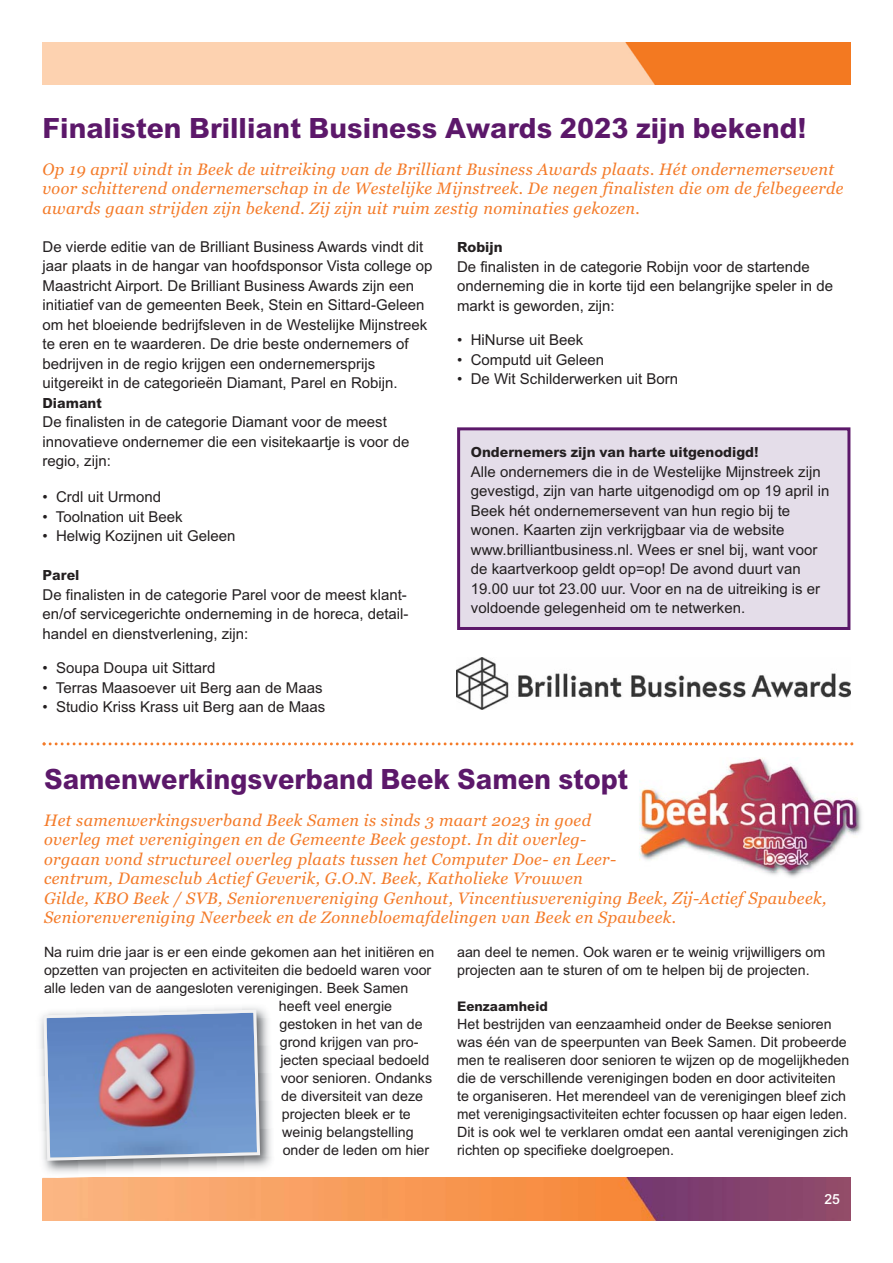
<style>
.page{position:relative;width:893px;height:1263px;background:#fff}
.page>*{position:absolute;margin:0;border:0;box-sizing:border-box;transform-origin:0 0}
.t1{font:700 30px "Arial";color:#5c186a}
.t2{font:700 30px "Arial";color:#5c186a;scale:.96 1}
.t3{font:italic 16.5px/19.5px "Georgia";letter-spacing:.025em;color:#f47b29}
.t4{font:15px/19.5px "Arial";color:#231f20}
.t5{font:700 15px "Arial";color:#231f20}
.t6{font:500 15px "Arial";color:#fff}
.t7{font:14.25px/18px "Arial";color:#231f20}
.t8{font:700 14.25px "Arial";color:#231f20}
</style>
<div class="page">
<svg style="left:43px;top:84px;width:807px;height:1px"></svg>
<img style="left:43px;top:43px;width:807px;height:41px">
<img style="left:43px;top:1178px;width:807px;height:42px">
<svg style="left:43px;top:742px;width:810px;height:3px"></svg>
<img style="left:456px;top:658px;width:394px;height:51px">
<img style="left:40px;top:1007px;width:238px;height:171px">
<svg style="left:43px;top:1178px;width:14px;height:1px"></svg>
<svg style="left:42px;top:1008px;width:220px;height:154px;background:#8d94b8"></svg>
<img style="left:621px;top:743px;width:119px;height:150px">
<img style="left:623px;top:743px;width:230px;height:2px">
<img style="left:640px;top:757px;width:217px;height:115px">
<div style="left:460px;top:430px;width:387px;height:197px;background:#e4dde9"></div>
<div style="left:457px;top:427px;width:393px;height:203px;border:3px solid #5c186a"></div>
<h1 class="t1" style="left:43px;top:118px;width:766px">Finalisten Brilliant Business Awards 2023 zijn bekend!</h1>
<p class="t3" style="left:43px;top:160px;width:803px">Op 19 april vindt in Beek de uitreiking van de Brilliant Business Awards plaats. Hét ondernemersevent voor schitterend ondernemerschap in de Westelijke Mijnstreek. De negen finalisten die om de felbegeerde awards gaan strijden zijn bekend. Zij zijn uit ruim zestig nominaties gekozen.</p>
<p class="t4" style="left:43px;top:238px;width:391px">De vierde editie van de Brilliant Business Awards vindt dit jaar plaats in de hangar van hoofdsponsor Vista college op Maastricht Airport. De Brilliant Business Awards zijn een initiatief van de gemeenten Beek, Stein en Sittard-Geleen om het bloeiende bedrijfsleven in de Westelijke Mijnstreek te eren en te waarderen. De drie beste ondernemers of bedrijven in de regio krijgen een ondernemersprijs uitgereikt in de categorieën Diamant, Parel en Robijn.</p>
<p class="t5" style="left:43px;top:398px;width:61px">Diamant</p>
<p class="t4" style="left:43px;top:414px;width:368px">De finalisten in de categorie Diamant voor de meest innovatieve ondernemer die een visitekaartje is voor de regio, zijn:</p>
<p class="t4" style="left:43px;top:489px;width:120px">• Crdl uit Urmond</p>
<p class="t4" style="left:43px;top:508px;width:142px">• Toolnation uit Beek</p>
<p class="t4" style="left:43px;top:528px;width:194px">• Helwig Kozijnen uit Geleen</p>
<p class="t5" style="left:43px;top:570px;width:38px">Parel</p>
<p class="t4" style="left:43px;top:586px;width:367px;text-align:justify">De finalisten in de categorie Parel voor de meest klant&shy;en/of servicegerichte onderneming in de horeca, detail&shy;handel en dienstverlening, zijn:</p>
<p class="t4" style="left:43px;top:660px;width:174px">• Soupa Doupa uit Sittard</p>
<p class="t4" style="left:43px;top:679px;width:282px">• Terras Maasoever uit Berg aan de Maas</p>
<p class="t4" style="left:43px;top:699px;width:284px">• Studio Kriss Krass uit Berg aan de Maas</p>
<p class="t5" style="left:457px;top:242px;width:47px">Robijn</p>
<p class="t4" style="left:457px;top:258px;width:378px">De finalisten in de categorie Robijn voor de startende onderneming die in korte tijd een belangrijke speler in de markt is geworden, zijn:</p>
<p class="t4" style="left:457px;top:331px;width:128px">• HiNurse uit Beek</p>
<p class="t4" style="left:457px;top:351px;width:148px">• Computd uit Geleen</p>
<p class="t4" style="left:457px;top:370px;width:223px">• De Wit Schilderwerken uit Born</p>
<p class="t5" style="left:471px;top:447px;width:289px">Ondernemers zijn van harte uitgenodigd!</p>
<p class="t4" style="left:471px;top:463px;width:360px">Alle ondernemers die in de Westelijke Mijnstreek zijn gevestigd, zijn van harte uitgenodigd om op 19 april in Beek hét ondernemersevent van hun regio bij te wonen. Kaarten zijn verkrijgbaar via de website www.brilliantbusiness.nl. Wees er snel bij, want voor de kaartverkoop geldt op=op! De avond duurt van 19.00 uur tot 23.00 uur. Voor en na de uitreiking is er voldoende gelegenheid om te netwerken.</p>
<h1 class="t2" style="left:44px;top:769px;width:610px">Samenwerkingsverband Beek Samen stopt</h1>
<p class="t3" style="left:44px;top:811px;width:784px">Het samenwerkingsverband Beek Samen is sinds 3 maart 2023 in goed<br>overleg met verenigingen en de Gemeente Beek gestopt. In dit overleg-<br>orgaan vond structureel overleg plaats tussen het Computer Doe- en Leer-<br>centrum, Damesclub Actief Geverik, G.O.N. Beek, Katholieke Vrouwen<br>Gilde, KBO Beek / SVB, Seniorenvereniging Genhout, Vincentiusvereniging Beek, Zij-Actief Spaubeek, Seniorenvereniging Neerbeek en de Zonnebloemafdelingen van Beek en Spaubeek.</p>
<p class="t7" style="left:44px;top:945px;width:392px">Na ruim drie jaar is er een einde gekomen aan het initiëren en</p>
<p class="t7" style="left:44px;top:963px;width:389px">opzetten van projecten en activiteiten die bedoeld waren voor</p>
<p class="t7" style="left:44px;top:981px;width:366px">alle leden van de aangesloten verenigingen. Beek Samen</p>
<p class="t7" style="left:279px;top:999px;width:115px">heeft veel energie</p>
<p class="t7" style="left:279px;top:1017px;width:145px">gestoken in het van de</p>
<p class="t7" style="left:280px;top:1035px;width:140px">grond krijgen van pro-</p>
<p class="t7" style="left:280px;top:1053px;width:150px">jecten speciaal bedoeld</p>
<p class="t7" style="left:281px;top:1071px;width:153px">voor senioren. Ondanks</p>
<p class="t7" style="left:281px;top:1089px;width:143px">de diversiteit van deze</p>
<p class="t7" style="left:282px;top:1107px;width:131px">projecten bleek er te</p>
<p class="t7" style="left:282px;top:1125px;width:133px">weinig belangstelling</p>
<p class="t7" style="left:283px;top:1143px;width:148px">onder de leden om hier</p>
<p class="t7" style="left:457px;top:945px;width:370px">aan deel te nemen. Ook waren er te weinig vrijwilligers om projecten aan te sturen of om te helpen bij de projecten.</p>
<p class="t8" style="left:457px;top:1002px;width:92px">Eenzaamheid</p>
<p class="t7" style="left:457px;top:1017px;width:394px">Het bestrijden van eenzaamheid onder de Beekse senioren was één van de speerpunten van Beek Samen. Dit probeerde men te realiseren door senioren te wijzen op de mogelijkheden die de verschillende verenigingen boden en door activiteiten te organiseren. Het merendeel van de verenigingen bleef zich met verenigingsactiviteiten echter focussen op haar eigen leden.<br>Dit is ook wel te verklaren omdat een aantal verenigingen zich richten op specifieke doelgroepen.</p>
<p class="t6" style="left:824px;top:1194px;width:17px">25</p>
</div>
